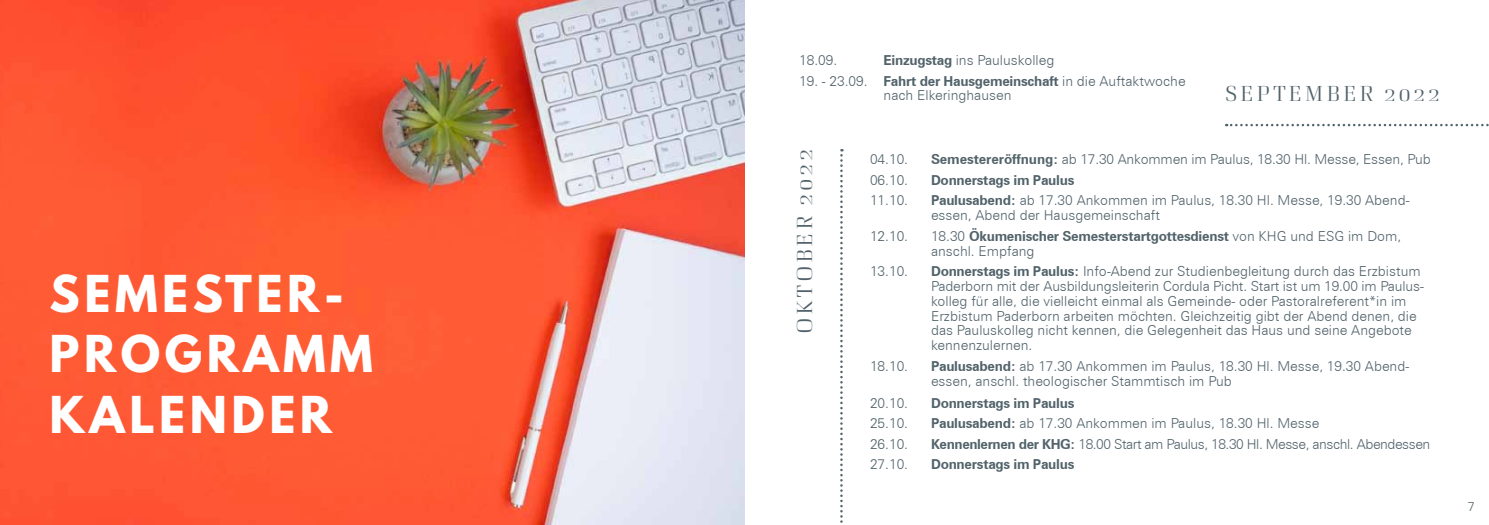
<style>
.page{position:relative;width:1489px;height:525px;background:#fff}
.page>*{position:absolute;margin:0;border:0;box-sizing:border-box;transform-origin:0 0}
.t1{font:700 45px/60px "League Spartan";letter-spacing:.1em;color:#fff}
.t2{font:300 22.5px "Curve";letter-spacing:.1em;color:#52636b}
.t3{font:300 13.75px/14.9px "Zurich BT";color:#52636b}
.t4{font:300 13.75px "Zurich BT";letter-spacing:-.03em;color:#52636b}
.t5{font:700 13.75px "Zurich BT";letter-spacing:-.02em;color:#52636b}
.t6{font:300 12.5px "Zurich BT";color:#52636b}
.s1{font-weight:700}
</style>
<div class="page">
<img style="left:0;top:0;width:744px;height:524px">
<svg style="left:1225px;top:124px;width:264px;height:2px"></svg>
<svg style="left:840px;top:149px;width:2px;height:374px"></svg>
<h1 class="t1" style="left:50px;top:263px;width:325px">SEMESTER-<br>PROGRAMM<br>KALENDER</h1>
<p class="t3" style="left:799px;top:53px;width:40px">18.09.</p>
<p class="t3" style="left:883px;top:53px;width:172px"><span class="s1">Einzugstag</span> ins Pauluskolleg</p>
<p class="t3" style="left:883px;top:73px;width:303px;text-indent:-84px">19. - 23.09. <span class="s1">Fahrt der Hausgemeinschaft</span> in die Auftaktwoche nach Elkeringhausen</p>
<h2 class="t2" style="left:1224px;top:80px;width:217px">SEPTEMBER 2022</h2>
<h2 class="t2" style="left:791px;top:333px;width:186px;rotate:-90deg">OKTOBER 2022</h2>
<p class="t3" style="left:870px;top:152px;width:40px">04.10.</p>
<p class="t3" style="left:931px;top:152px;width:501px"><span class="s1">Semestereröffnung:</span> ab 17.30 Ankommen im Paulus, 18.30 Hl. Messe, Essen, Pub</p>
<p class="t3" style="left:870px;top:172px;width:40px">06.10.</p>
<p class="t5" style="left:931px;top:171px;width:145px">Donnerstags im Paulus</p>
<p class="t3" style="left:870px;top:193px;width:40px">11.10.</p>
<p class="t3" style="left:931px;top:193px;width:480px"><span class="s1">Paulusabend:</span> ab 17.30 Ankommen im Paulus, 18.30 Hl. Messe, 19.30 Abend&shy;essen, Abend der Hausgemeinschaft</p>
<p class="t3" style="left:870px;top:228px;width:40px">12.10.</p>
<p class="t3" style="left:931px;top:228px;width:471px">18.30 <span class="s1">Ökumenischer Semesterstartgottesdienst</span> von KHG und ESG im Dom, anschl. Empfang</p>
<p class="t3" style="left:870px;top:263px;width:40px">13.10.</p>
<p class="t3" style="left:931px;top:263px;width:494px"><span class="s1">Donnerstags im Paulus:</span> Info-Abend zur Studienbegleitung durch das Erzbistum Paderborn mit der Ausbildungsleiterin Cordula Picht. Start ist um 19.00 im Paulus&shy;kolleg für alle, die vielleicht einmal als Gemeinde- oder Pastoralreferent*in im Erzbistum Paderborn arbeiten möchten. Gleichzeitig gibt der Abend denen, die das Pauluskolleg nicht kennen, die Gelegenheit das Haus und seine Angebote kennenzulernen.</p>
<p class="t3" style="left:870px;top:358px;width:40px">18.10.</p>
<p class="t3" style="left:931px;top:358px;width:479px"><span class="s1">Paulusabend:</span> ab 17.30 Ankommen im Paulus, 18.30 Hl. Messe, 19.30 Abend&shy;essen, anschl. theologischer Stammtisch im Pub</p>
<p class="t3" style="left:870px;top:395px;width:40px">20.10.</p>
<p class="t5" style="left:931px;top:394px;width:145px">Donnerstags im Paulus</p>
<p class="t3" style="left:870px;top:415px;width:40px">25.10.</p>
<p class="t3" style="left:931px;top:415px;width:390px"><span class="s1">Paulusabend:</span> ab 17.30 Ankommen im Paulus, 18.30 Hl. Messe</p>
<p class="t3" style="left:870px;top:436px;width:40px">26.10.</p>
<p class="t4" style="left:931px;top:435px;width:501px"><span class="s1">Kennenlernen der KHG:</span> 18.00 Start am Paulus, 18.30 Hl. Messe, anschl. Abendessen</p>
<p class="t3" style="left:870px;top:456px;width:40px">27.10.</p>
<p class="t5" style="left:931px;top:456px;width:145px">Donnerstags im Paulus</p>
<p class="t6" style="left:1467px;top:498px;width:8px">7</p>
</div>
